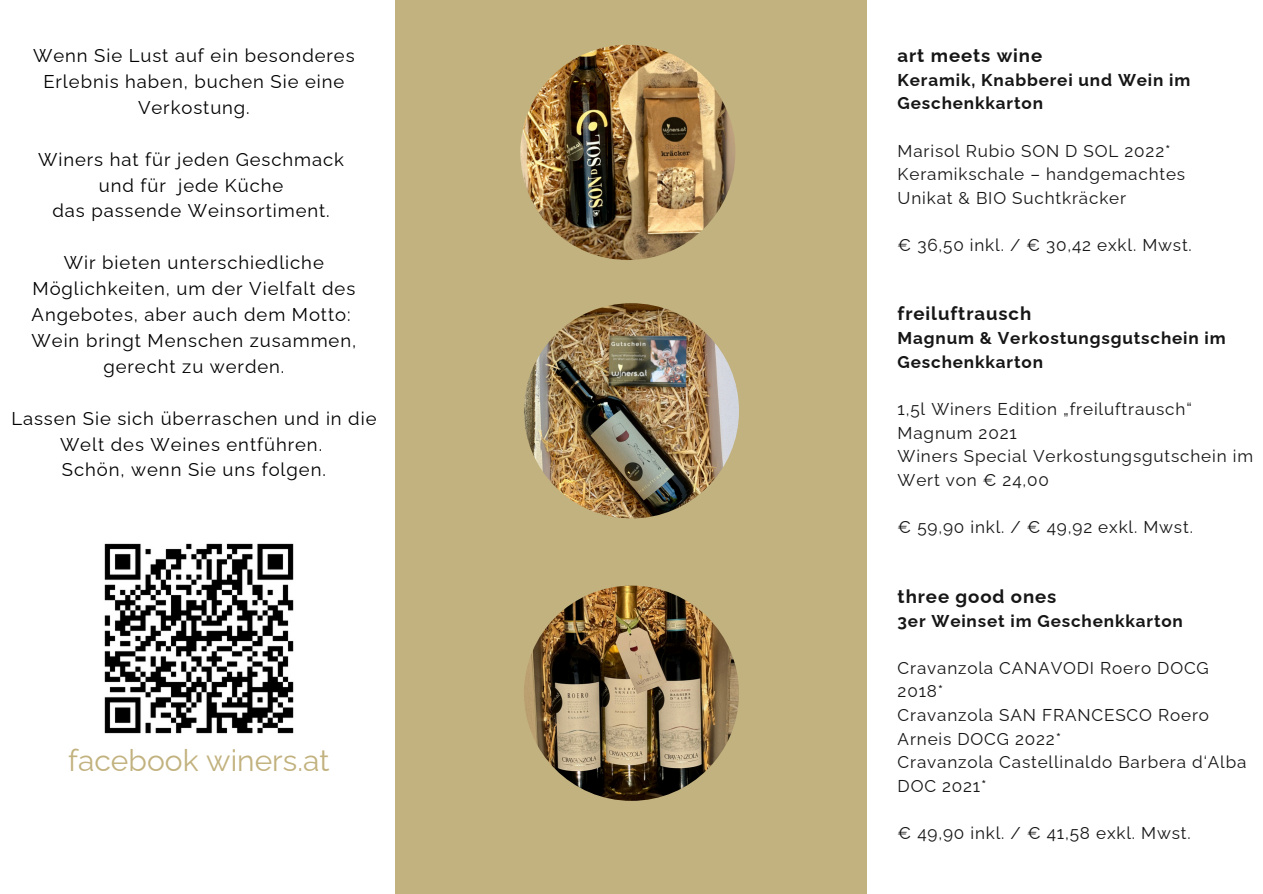
<style>
.page{position:relative;width:1263px;height:894px;background:#fff}
.page>*{position:absolute;margin:0;border:0;box-sizing:border-box;transform-origin:0 0}
.t1{font:30px "Raleway";color:#c2b27f}
.t2{font:700 18.6px "Raleway";letter-spacing:.05em;color:#171616}
.t3{font:18.45px/25.8px "Raleway";letter-spacing:.05em;color:#000;text-align:center}
.t4{font:17.1px/23.7px "Raleway";letter-spacing:.05em;color:#171616}
.t5{font:700 17.1px/23.7px "Raleway";letter-spacing:.05em;color:#171616}
</style>
<div class="page">
<div style="left:396px;top:0;width:471px;height:893px;background:#c2b27f"></div>
<img style="left:520px;top:45px;width:215px;height:215px;border-radius:50%">
<img style="left:524px;top:303px;width:215px;height:215px;border-radius:50%">
<img style="left:524px;top:585px;width:215px;height:215px;border-radius:50%">
<img style="left:104px;top:543px;width:190px;height:191px">
<p class="t3" style="left:33px;top:43px;width:323px">Wenn Sie Lust auf ein besonderes<br>Erlebnis haben, buchen Sie eine<br>Verkostung.</p>
<h2 class="t3" style="left:38px;top:146px;width:307px">Winers hat für jeden Geschmack</h2>
<p class="t3" style="left:99px;top:172px;width:186px">und für jede Küche</p>
<p class="t3" style="left:52px;top:198px;width:279px">das passende Weinsortiment.</p>
<p class="t3" style="left:32px;top:250px;width:325px">Wir bieten unterschiedliche<br>Möglichkeiten, um der Vielfalt des<br>Angebotes, aber auch dem Motto:</p>
<h2 class="t3" style="left:32px;top:327px;width:326px">Wein bringt Menschen zusammen, gerecht zu werden.</h2>
<p class="t3" style="left:11px;top:405px;width:367px">Lassen Sie sich überraschen und in die<br>Welt des Weines entführen.</p>
<p class="t3" style="left:62px;top:457px;width:265px">Schön, wenn Sie uns folgen.</p>
<p class="t1" style="left:68px;top:742px;width:263px">facebook winers.at</p>
<p class="t2" style="left:898px;top:45px;width:146px">art meets wine</p>
<p class="t5" style="left:898px;top:68px;width:294px">Keramik, Knabberei und Wein im<br>Geschenkkarton</p>
<p class="t4" style="left:898px;top:139px;width:274px">Marisol Rubio SON D SOL 2022*</p>
<p class="t4" style="left:898px;top:162px;width:289px">Keramikschale – handgemachtes<br>Unikat &amp; BIO Suchtkräcker</p>
<p class="t4" style="left:898px;top:233px;width:296px">€ 36,50 inkl. / € 30,42 exkl. Mwst.</p>
<p class="t2" style="left:898px;top:303px;width:135px">freiluftrausch</p>
<p class="t5" style="left:898px;top:326px;width:330px">Magnum &amp; Verkostungsgutschein im<br>Geschenkkarton</p>
<p class="t4" style="left:898px;top:397px;width:296px">1,5l Winers Edition „freiluftrausch“<br>Magnum 2021</p>
<h2 class="t4" style="left:898px;top:444px;width:357px">Winers Special Verkostungsgutschein im<br>Wert von € 24,00</h2>
<p class="t4" style="left:898px;top:515px;width:297px">€ 59,90 inkl. / € 49,92 exkl. Mwst.</p>
<p class="t2" style="left:898px;top:585px;width:160px">three good ones</p>
<p class="t5" style="left:898px;top:608px;width:287px">3er Weinset im Geschenkkarton</p>
<p class="t4" style="left:898px;top:655px;width:313px">Cravanzola CANAVODI Roero DOCG<br>2018*</p>
<p class="t4" style="left:898px;top:703px;width:313px">Cravanzola SAN FRANCESCO Roero<br>Arneis DOCG 2022*</p>
<h1 class="t4" style="left:898px;top:750px;width:350px">Cravanzola Castellinaldo Barbera d‘Alba<br>DOC 2021*</h1>
<p class="t4" style="left:898px;top:821px;width:295px">€ 49,90 inkl. / € 41,58 exkl. Mwst.</p>
</div>
